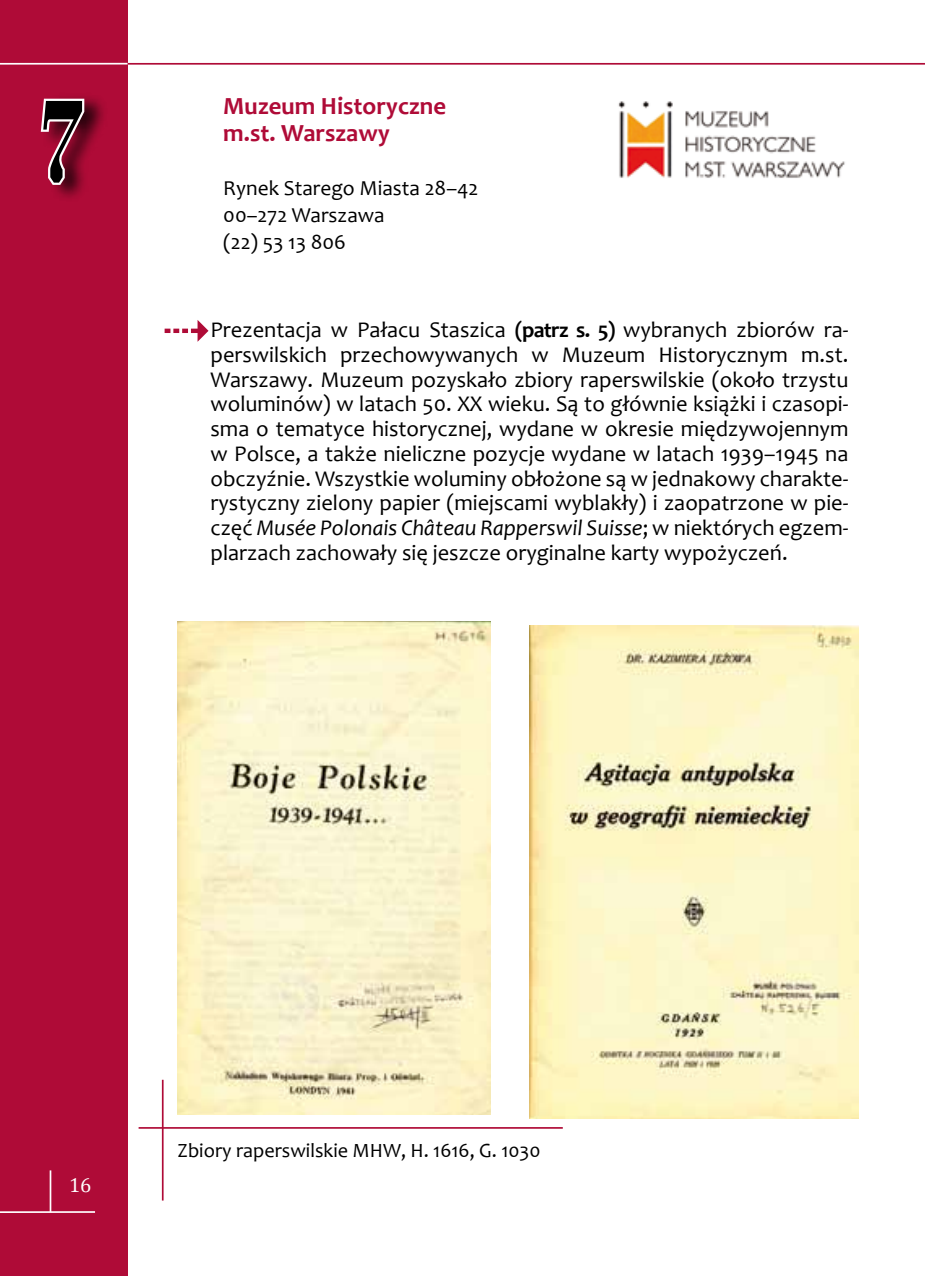
<style>
.page{position:relative;width:925px;height:1276px;background:#fff}
.page>*{position:absolute;margin:0;border:0;box-sizing:border-box;transform-origin:0 0}
.t1{font:700 135px "Antykwa Poltawskiego TTF";color:#000;scale:.67 1}
.t2{font:700 24.75px/27px "Candara";color:#af0b37}
.t3{font:22.5px/24.8px "Candara";color:#000;text-align:justify}
.t4{font:21.38px/27px "Candara";color:#000}
.t5{font:20.25px "Candara";color:#000}
.t6{font:20.25px "Cambria";color:#fff}
.s1{color:#af0b37}
.s2{font-weight:700;font-size:22.05px}
.s3{font-style:italic}
</style>
<div class="page">
<div style="left:0;top:0;width:128px;height:1276px;background:#af0b37"></div>
<hr style="left:0;top:1211px;width:95px;height:2px;background:#fff">
<hr style="left:50px;top:1170px;width:1px;height:42px;background:#fff">
<hr style="left:127px;top:63px;width:798px;height:2px;background:#af0b37">
<hr style="left:0;top:63px;width:128px;height:2px;background:#fff">
<img style="left:178px;top:621px;width:312px;height:493px">
<img style="left:529px;top:626px;width:329px;height:492px">
<img style="left:618px;top:101px;width:227px;height:77px">
<hr style="left:139px;top:1127px;width:424px;height:1px;background:#af0b37">
<hr style="left:162px;top:1079px;width:2px;height:121px;background:#af0b37">
<div style="left:41px;top:93px;width:67px;height:110px;background:#000;opacity:.75"></div>
<svg style="left:40px;top:96px;width:47px;height:91px"></svg>
<h1 class="t1" style="left:39px;top:49px;width:72px">7</h1>
<p class="t2" style="left:223px;top:92px;width:224px">Muzeum Historyczne m.st. Warszawy</p>
<p class="t4" style="left:223px;top:174px;width:257px">Rynek Starego Miasta 28–42<br>00–272 Warszawa<br>(22) 53 13 806</p>
<p class="t3" style="left:210px;top:317px;width:639px;text-indent:-51px"><span class="s1">✔</span> Prezentacja w Pałacu Staszica <span class="s2">(patrz s. 5)</span> wybranych zbiorów ra&shy;perswilskich przechowywanych w Muzeum Historycznym m.st.<br>Warszawy. Muzeum pozyskało zbiory raperswilskie (około trzystu woluminów) w latach 50. XX wieku. Są to głównie książki i czasopi&shy;sma o tematyce historycznej, wydane w okresie międzywojennym w Polsce, a także nieliczne pozycje wydane w latach 1939–1945 na obczyźnie. Wszystkie woluminy obłożone są w jednakowy charakte&shy;rystyczny zielony papier (miejscami wyblakły) i zaopatrzone w pie&shy;częć <span class="s3">Musée Polonais Château Rapperswil Suisse</span>; w niektórych egzem&shy;plarzach zachowały się jeszcze oryginalne karty wypożyczeń.</p>
<p class="t6" style="left:69px;top:1173px;width:24px">16</p>
<p class="t5" style="left:178px;top:1138px;width:364px">Zbiory raperswilskie MHW, H. 1616, G. 1030</p>
</div>
